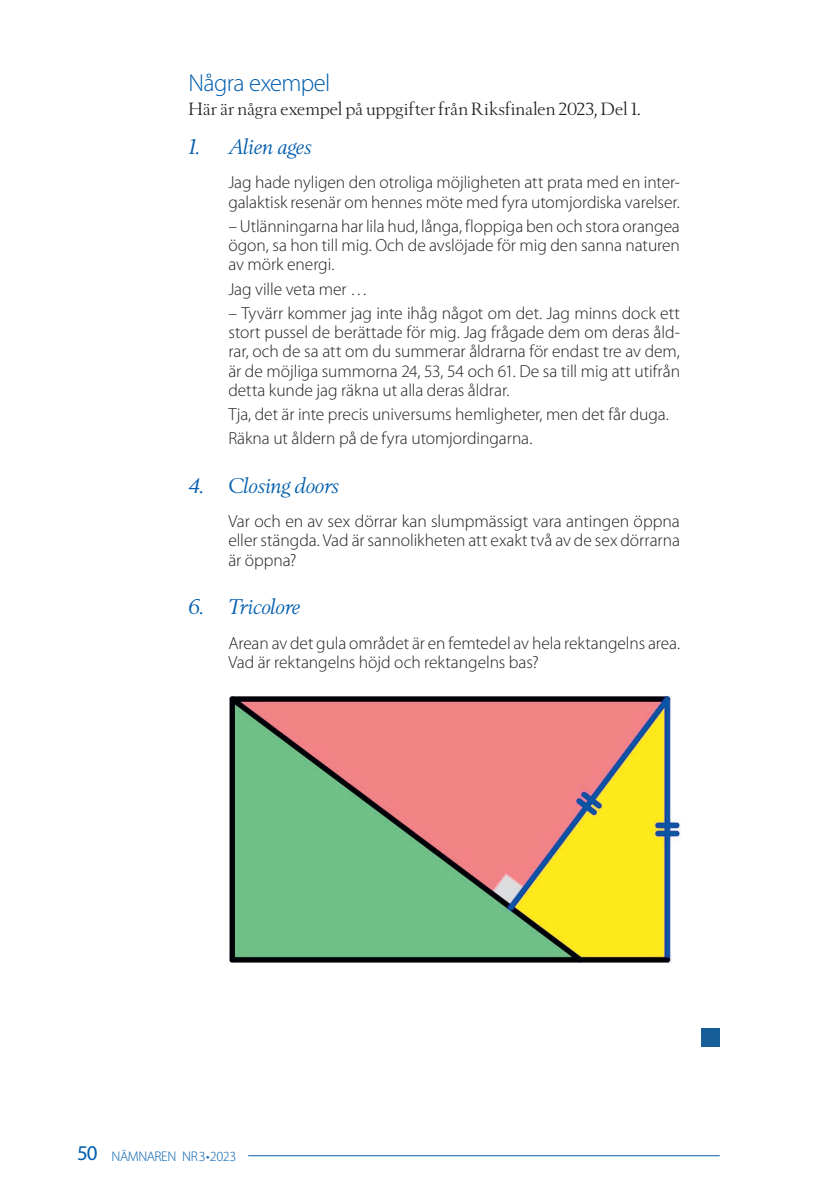
<style>
.page{position:relative;width:819px;height:1201px;background:#fff}
.page>*{position:absolute;margin:0;border:0;box-sizing:border-box;transform-origin:0 0}
.t1{font:300 24.5px "Myriad Pro";letter-spacing:-.03em;color:#015dad}
.t2{font:italic 21px "Berling Nova Display Pro";letter-spacing:-.015em;color:#015dad}
.t3{font:300 17.5px/19.2px "Myriad Pro";letter-spacing:-.005em;color:#231f20}
.t4{font:17.5px "Berling Nova Display Pro";letter-spacing:.005em;color:#231f20}
.t5{font:300 14px "Myriad Pro";letter-spacing:-.03em;color:#015dad}
.s1{font-weight:400;font-size:21px}
</style>
<div class="page">
<hr style="left:248px;top:1155px;width:471px;height:1px;background:#015dad">
<img style="left:229px;top:696px;width:452px;height:267px">
<img style="left:701px;top:1028px;width:18px;height:18px">
<h1 class="t1" style="left:189px;top:70px;width:143px">Några exempel</h1>
<p class="t4" style="left:189px;top:99px;width:453px">Här är några exempel på uppgifter från Riksfinalen 2023, Del 1.</p>
<p class="t2" style="left:189px;top:135px;width:125px">1. Alien ages</p>
<p class="t3" style="left:228px;top:173px;width:453px">Jag hade nyligen den otroliga möjligheten att prata med en inter&shy;galaktisk resenär om hennes möte med fyra utomjordiska varelser.</p>
<p class="t3" style="left:228px;top:217px;width:453px;text-align:justify">– Utlänningarna har lila hud, långa, floppiga ben och stora orangea ögon, sa hon till mig. Och de avslöjade för mig den sanna naturen av mörk energi.</p>
<p class="t3" style="left:228px;top:279px;width:141px">Jag ville veta mer …</p>
<p class="t3" style="left:228px;top:304px;width:453px;text-align:justify">– Tyvärr kommer jag inte ihåg något om det. Jag minns dock ett stort pussel de berättade för mig. Jag frågade dem om deras åld&shy;rar, och de sa att om du summerar åldrarna för endast tre av dem, är de möjliga summorna 24, 53, 54 och 61. De sa till mig att utifrån detta kunde jag räkna ut alla deras åldrar.</p>
<p class="t3" style="left:228px;top:402px;width:442px;line-height:24.2px">Tja, det är inte precis universums hemligheter, men det får duga.<br>Räkna ut åldern på de fyra utomjordingarna.</p>
<p class="t2" style="left:189px;top:473px;width:152px">4. Closing doors</p>
<p class="t3" style="left:228px;top:512px;width:453px;text-align:justify">Var och en av sex dörrar kan slumpmässigt vara antingen öppna eller stängda. Vad är sannolikheten att exakt två av de sex dörrarna är öppna?</p>
<p class="t2" style="left:189px;top:595px;width:113px">6. Tricolore</p>
<p class="t3" style="left:228px;top:633px;width:453px">Arean av det gula området är en femtedel av hela rektangelns area.<br>Vad är rektangelns höjd och rektangelns bas?</p>
<p class="t5" style="left:77px;top:1148px;width:161px"><span class="s1">50</span> NÄMNAREN NR3•2023</p>
</div>
